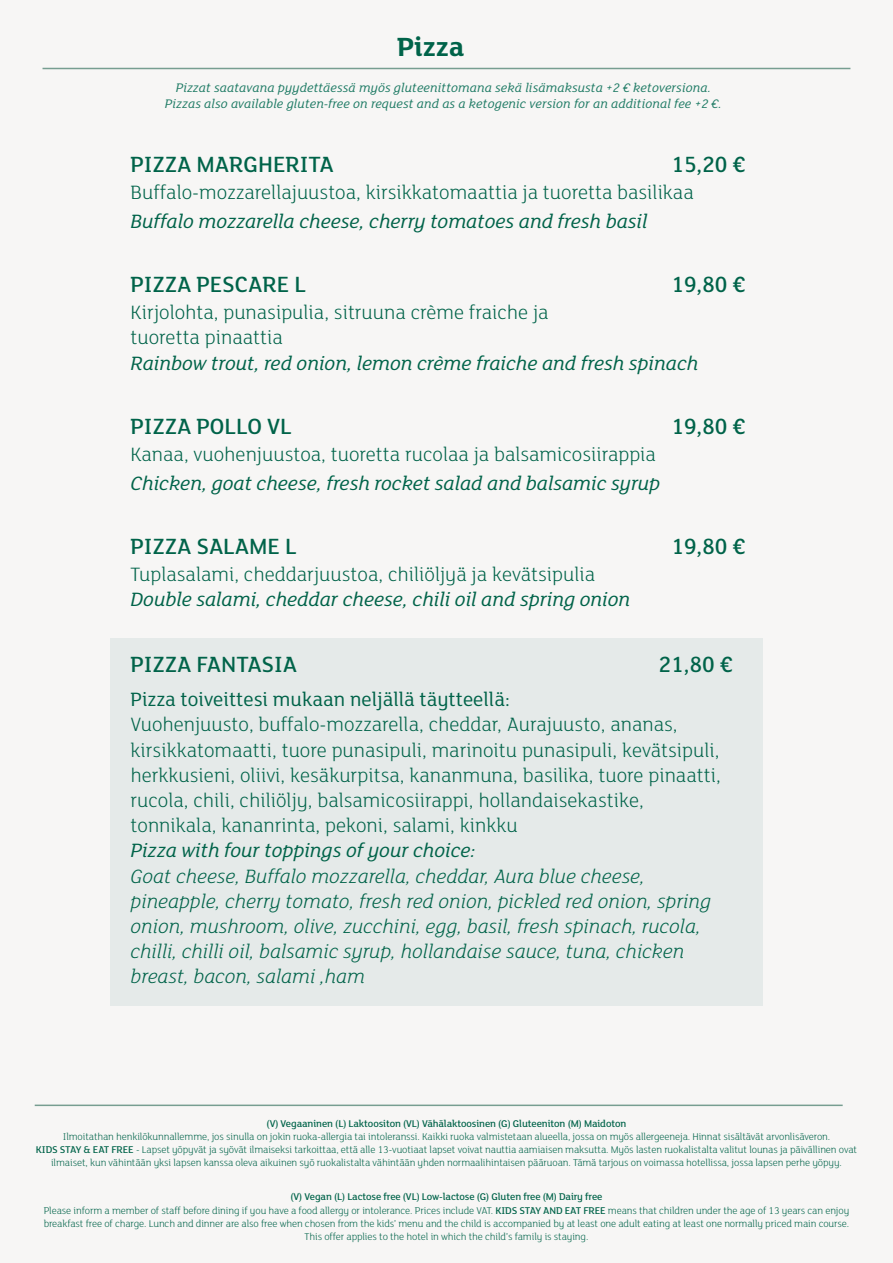
<style>
.page{position:relative;width:893px;height:1263px;background:#f7f6f5}
.page>*{position:absolute;margin:0;border:0;box-sizing:border-box;transform-origin:0 0}
.t1{font:700 28.65px "FS Lola";color:#006349}
.t2{font:500 24px "FS Lola";color:#006349}
.t3{font:300 21px/25.2px "FS Lola";color:#006349}
.t4{font:italic 300 21px/25.2px "FS Lola";color:#006349}
.t5{font:italic 21px "FS Lola";color:#006349}
.t6{font:21px "FS Lola";color:#006349}
.t7{font:italic 13.5px/16.2px "FS Lola";letter-spacing:.01em;color:#1f7b65;text-align:center}
.t8{font:300 10.65px/13px "FS Lola";letter-spacing:-.01em;color:#006349;text-align:center}
.t9{font:500 10.65px "FS Lola";letter-spacing:-.01em;color:#006349}
.s1{font-weight:500}
</style>
<div class="page">
<div style="left:111px;top:638px;width:652px;height:368px;background:#e5eae9"></div>
<hr style="left:43px;top:68px;width:807px;height:1px;background:#779e91">
<hr style="left:35px;top:1104px;width:808px;height:2px;background:#779e91">
<h1 class="t1" style="left:397px;top:26px;width:69px">Pizza</h1>
<p class="t7" style="left:165px;top:79px;width:558px">Pizzat saatavana pyydettäessä myös gluteenittomana sekä lisämaksusta +2 € ketoversiona.<br>Pizzas also available gluten-free on request and as a ketogenic version for an additional fee +2 €.</p>
<h2 class="t2" style="left:131px;top:148px;width:205px">PIZZA MARGHERITA</h2>
<h2 class="t2" style="left:671px;top:148px;width:76px">15,20 €</h2>
<h3 class="t3" style="left:131px;top:179px;width:565px">Buffalo-mozzarellajuustoa, kirsikkatomaattia ja tuoretta basilikaa</h3>
<h3 class="t5" style="left:131px;top:207px;width:518px">Buffalo mozzarella cheese, cherry tomatoes and fresh basil</h3>
<h2 class="t2" style="left:131px;top:269px;width:177px">PIZZA PESCARE L</h2>
<h2 class="t2" style="left:671px;top:269px;width:76px">19,80 €</h2>
<h3 class="t3" style="left:131px;top:299px;width:420px">Kirjolohta, punasipulia, sitruuna crème fraiche ja tuoretta pinaattia</h3>
<h3 class="t5" style="left:131px;top:349px;width:569px">Rainbow trout, red onion, lemon crème fraiche and fresh spinach</h3>
<h2 class="t2" style="left:131px;top:410px;width:163px">PIZZA POLLO VL</h2>
<h2 class="t2" style="left:671px;top:410px;width:76px">19,80 €</h2>
<h3 class="t3" style="left:131px;top:441px;width:527px">Kanaa, vuohenjuustoa, tuoretta rucolaa ja balsamicosiirappia</h3>
<h3 class="t5" style="left:131px;top:469px;width:531px">Chicken, goat cheese, fresh rocket salad and balsamic syrup</h3>
<h2 class="t2" style="left:131px;top:530px;width:168px">PIZZA SALAME L</h2>
<h2 class="t2" style="left:671px;top:530px;width:76px">19,80 €</h2>
<h3 class="t3" style="left:131px;top:561px;width:466px">Tuplasalami, cheddarjuustoa, chiliöljyä ja kevätsipulia</h3>
<h3 class="t5" style="left:131px;top:586px;width:501px">Double salami, cheddar cheese, chili oil and spring onion</h3>
<h2 class="t2" style="left:131px;top:649px;width:168px">PIZZA FANTASIA</h2>
<h2 class="t2" style="left:659px;top:649px;width:76px">21,80 €</h2>
<h3 class="t6" style="left:131px;top:685px;width:381px">Pizza toiveittesi mukaan neljällä täytteellä:</h3>
<p class="t3" style="left:131px;top:711px;width:592px">Vuohenjuusto, buffalo-mozzarella, cheddar, Aurajuusto, ananas, kirsikkatomaatti, tuore punasipuli, marinoitu punasipuli, kevätsipuli, herkkusieni, oliivi, kesäkurpitsa, kananmuna, basilika, tuore pinaatti, rucola, chili, chiliöljy, balsamicosiirappi, hollandaisekastike, tonnikala, kananrinta, pekoni, salami, kinkku</p>
<h3 class="t5" style="left:131px;top:837px;width:347px">Pizza with four toppings of your choice:</h3>
<p class="t4" style="left:131px;top:862px;width:582px">Goat cheese, Buffalo mozzarella, cheddar, Aura blue cheese, pineapple, cherry tomato, fresh red onion, pickled red onion, spring onion, mushroom, olive, zucchini, egg, basil, fresh spinach, rucola, chilli, chilli oil, balsamic syrup, hollandaise sauce, tuna, chicken breast, bacon, salami ,ham</p>
<p class="t9" style="left:267px;top:1116px;width:361px">(V) Vegaaninen (L) Laktoositon (VL) Vähälaktoosinen (G) Gluteeniton (M) Maidoton</p>
<p class="t8" style="left:36px;top:1129px;width:823px">Ilmoitathan henkilökunnallemme, jos sinulla on jokin ruoka-allergia tai intoleranssi. Kaikki ruoka valmistetaan alueella, jossa on myös allergeeneja. Hinnat sisältävät arvonlisäveron.<br><span class="s1">KIDS STAY &amp; EAT FREE</span> - Lapset yöpyvät ja syövät ilmaiseksi tarkoittaa, että alle 13-vuotiaat lapset voivat nauttia aamiaisen maksutta. Myös lasten ruokalistalta valitut lounas ja päivällinen ovat ilmaiset, kun vähintään yksi lapsen kanssa oleva aikuinen syö ruokalistalta vähintään yhden normaalihintaisen pääruoan. Tämä tarjous on voimassa hotellissa, jossa lapsen perhe yöpyy.</p>
<p class="t8" style="left:44px;top:1190px;width:807px"><span class="s1">(V) Vegan (L) Lactose free (VL) Low-lactose (G) Gluten free (M) Dairy free<br></span>Please inform a member of staff before dining if you have a food allergy or intolerance. Prices include VAT. <span class="s1">KIDS STAY AND EAT FREE</span> means that children under the age of 13 years can enjoy breakfast free of charge. Lunch and dinner are also free when chosen from the kids’ menu and the child is accompanied by at least one adult eating at least one normally priced main course.<br>This offer applies to the hotel in which the child’s family is staying.</p>
</div>
